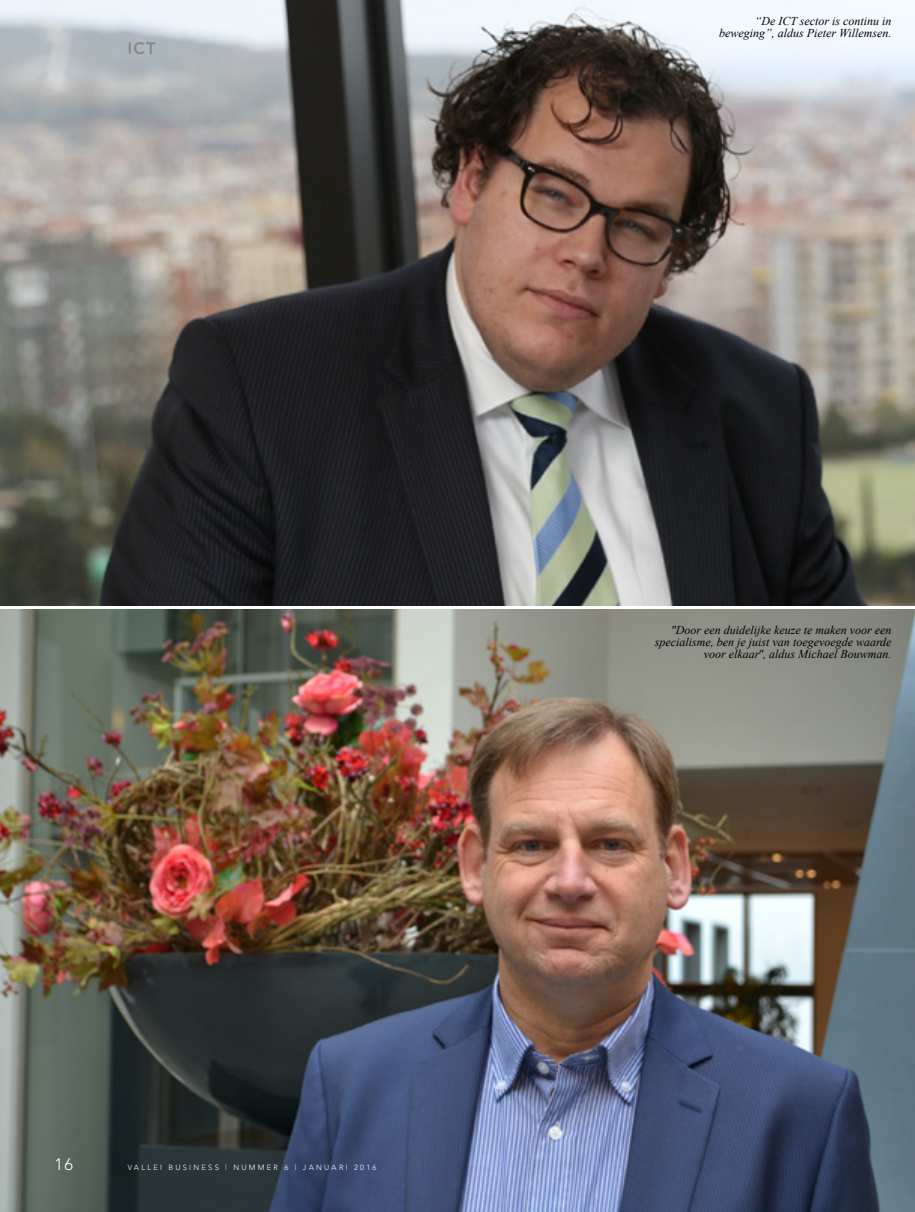
<style>
.page{position:relative;width:915px;height:1212px;background:#fff}
.page>*{position:absolute;margin:0;border:0;box-sizing:border-box;transform-origin:0 0}
.t1{font:800 16.5px "Avenir";color:#878787}
.t2{font:300 16.5px "Avenir";color:#fff}
.t3{font:italic 12px/12px "Times New Roman";color:#000;text-align:right}
.t4{font:300 7.5px "Avenir";letter-spacing:.3em;color:#fff}
</style>
<div class="page">
<img style="left:0;top:610px;width:914px;height:602px">
<img style="left:0;top:0;width:914px;height:606px">
<h1 class="t1" style="left:128px;top:39px;width:30px">ICT</h1>
<h1 class="t2" style="left:55px;top:1155px;width:20px">16</h1>
<p class="t4" style="left:128px;top:1163px;width:250px">VALLEI BUSINESS | NUMMER 6 | JANUARI 2016</p>
<p class="t3" style="left:718px;top:15px;width:174px">“De ICT sector is continu in beweging”, aldus Pieter Willemsen.</p>
<p class="t3" style="left:654px;top:623px;width:238px">"Door een duidelijke keuze te maken voor een specialisme, ben je juist van toegevoegde waarde voor elkaar", aldus Michael Bouwman.</p>
</div>
